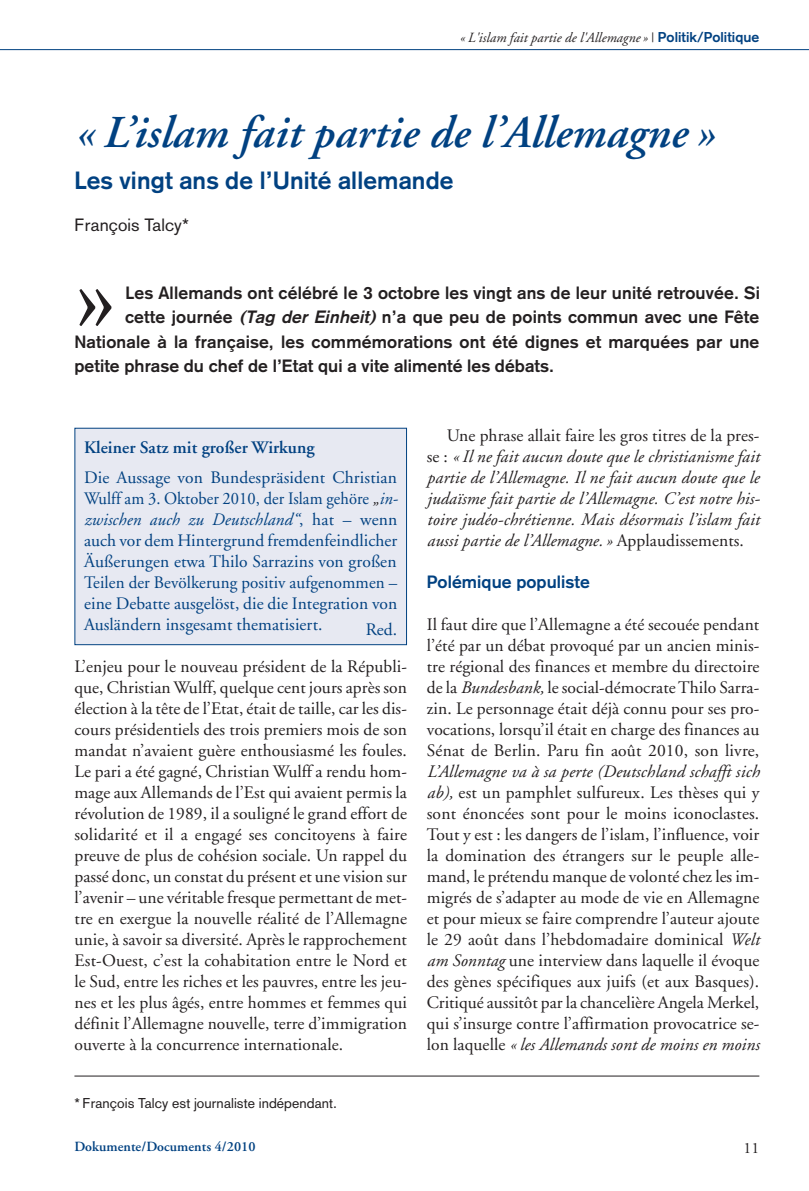
<style>
.page{position:relative;width:809px;height:1191px;background:#fff}
.page>*{position:absolute;margin:0;border:0;box-sizing:border-box;transform-origin:0 0}
.t1{font:111.48px "Adobe Garamond";color:#231f20}
.t2{font:italic 600 45.5px "Adobe Garamond";letter-spacing:.005em;color:#014181}
.t3{font:700 24.5px "Akzidenz Grotesk";letter-spacing:.005em;color:#014181}
.t4{font:17.5px/21px "Adobe Garamond";letter-spacing:.005em;color:#231f20;text-align:justify}
.t5{font:17.5px/21px "Adobe Garamond";letter-spacing:.005em;color:#014181;text-align:justify}
.t6{font:italic 17.5px/21px "Adobe Garamond";letter-spacing:.01em;color:#231f20;text-align:justify}
.t7{font:700 17.5px "Akzidenz Grotesk";letter-spacing:.01em;color:#231f20}
.t8{font:600 17.5px "Adobe Garamond";letter-spacing:.005em;color:#014181}
.t9{font:700 17.5px "Akzidenz Grotesk";letter-spacing:.005em;color:#014181}
.t10{font:17.5px "Akzidenz Grotesk";letter-spacing:.005em;color:#231f20}
.t11{font:15.75px "Adobe Garamond";color:#231f20}
.t12{font:italic 14px "Adobe Garamond";letter-spacing:.005em;color:#231f20}
.t13{font:14px "Akzidenz Grotesk";letter-spacing:.005em;color:#231f20}
.t14{font:600 14px "Adobe Garamond";letter-spacing:.005em;color:#014181}
.s1{font-style:normal}
.s2{font-family:"Akzidenz Grotesk";font-weight:700;font-style:normal;color:#014181}
.s3{font-style:italic}
.s4{font-style:italic;color:#231f20}
</style>
<div class="page">
<hr style="left:0;top:49px;width:809px;height:1px;background:#014181">
<div style="left:75px;top:429px;width:331px;height:215px;background:#e7e9f2"></div>
<div style="left:74px;top:428px;width:333px;height:217px;border:1px solid #014181"></div>
<hr style="left:74px;top:1075px;width:685px;height:1px;background:#231f20">
<p class="t12" style="left:459px;top:32px;width:301px">« L'islam fait partie de l'Allemagne » <span class="s1">|</span> <span class="s2">Politik/Politique</span></p>
<h2 class="t2" style="left:74px;top:114px;width:640px">« L’islam fait partie de l’Allemagne »</h2>
<h3 class="t3" style="left:74px;top:172px;width:380px">Les vingt ans de l’Unité allemande</h3>
<p class="t10" style="left:74px;top:219px;width:116px">François Talcy*</p>
<h1 class="t1" style="left:74px;top:251px;width:44px">»</h1>
<p class="t7" style="left:125px;top:286px;width:636px">Les Allemands ont célébré le 3 octobre les vingt ans de leur unité retrouvée. Si</p>
<p class="t7" style="left:125px;top:311px;width:636px">cette journée <span class="s3">(Tag der Einheit)</span> n’a que peu de points commun avec une Fête</p>
<p class="t7" style="left:74px;top:335px;width:686px">Nationale à la française, les commémorations ont été dignes et marquées par une</p>
<p class="t7" style="left:74px;top:360px;width:481px">petite phrase du chef de l’Etat qui a vite alimenté les débats.</p>
<p class="t8" style="left:84px;top:441px;width:232px">Kleiner Satz mit großer Wirkung</p>
<p class="t5" style="left:84px;top:468px;width:315px">Die Aussage von Bundespräsident Christian Wulff am 3. Oktober 2010, der Islam gehöre <span class="s4">„</span><span class="s3">in&shy;zwischen auch zu Deutschland“</span>, hat – wenn auch vor dem Hintergrund fremdenfeindlicher Äußerungen etwa Thilo Sarrazins von großen Teilen der Bevölkerung positiv aufgenommen – eine Debatte ausgelöst, die die Integration von Ausländern insgesamt thematisiert.</p>
<p class="t5" style="left:366px;top:621px;width:33px">Red.</p>
<p class="t4" style="left:74px;top:657px;width:334px">L’enjeu pour le nouveau président de la Républi&shy;que, Christian Wulff, quelque cent jours après son élection à la tête de l’Etat, était de taille, car les dis&shy;cours présidentiels des trois premiers mois de son mandat n’avaient guère enthousiasmé les foules.<br>Le pari a été gagné, Christian Wulff a rendu hom&shy;mage aux Allemands de l’Est qui avaient permis la révolution de 1989, il a souligné le grand effort de solidarité et il a engagé ses concitoyens à faire preuve de plus de cohésion sociale. Un rappel du passé donc, un constat du présent et une vision sur l’avenir – une véritable fresque permettant de met&shy;tre en exergue la nouvelle réalité de l’Allemagne unie, à savoir sa diversité. Après le rapprochement Est-Ouest, c’est la cohabitation entre le Nord et le Sud, entre les riches et les pauvres, entre les jeu&shy;nes et les plus âgés, entre hommes et femmes qui définit l’Allemagne nouvelle, terre d’immigration ouverte à la concurrence internationale.</p>
<p class="t13" style="left:74px;top:1098px;width:264px">* François Talcy est journaliste indépendant.</p>
<p class="t6" style="left:427px;top:427px;width:335px;text-indent:20px"><span class="s1">Une phrase allait faire les gros titres de la pres&shy;se :</span> « Il ne fait aucun doute que le christianisme fait partie de l’Allemagne. Il ne fait aucun doute que le judaïsme fait partie de l’Allemagne. C’est notre his&shy;toire judéo-chrétienne. Mais désormais l’islam fait aussi partie de l’Allemagne. » <span class="s1">Applaudissements.</span></p>
<p class="t9" style="left:427px;top:576px;width:164px">Polémique populiste</p>
<p class="t4" style="left:427px;top:615px;width:334px">Il faut dire que l’Allemagne a été secouée pendant l’été par un débat provoqué par un ancien minis&shy;tre régional des finances et membre du directoire de la <span class="s3">Bundesbank,</span> le social-démocrateThilo Sarra&shy;zin. Le personnage était déjà connu pour ses pro&shy;vocations, lorsqu’il était en charge des finances au Sénat de Berlin. Paru fin août 2010, son livre,</p>
<p class="t4" style="left:427px;top:762px;width:334px"><span class="s3">L’Allemagne va à sa perte (Deutschland schafft sich ab),</span> est un pamphlet sulfureux. Les thèses qui y sont énoncées sont pour le moins iconoclastes.<br>Tout y est : les dangers de l’islam, l’influence, voir la domination des étrangers sur le peuple alle&shy;mand, le prétendu manque de volonté chez les im&shy;migrés de s’adapter au mode de vie en Allemagne et pour mieux se faire comprendre l’auteur ajoute le 29 août dans l’hebdomadaire dominical <span class="s3">Welt am Sonntag</span> une interview dans laquelle il évoque des gènes spécifiques aux juifs (et aux Basques).<br>Critiqué aussitôt par la chancelière Angela Merkel, qui s’insurge contre l’affirmation provocatrice se&shy;lon laquelle <span class="s3">« les Allemands sont de moins en moins</span></p>
<p class="t14" style="left:74px;top:1140px;width:183px">Dokumente/Documents 4/2010</p>
<p class="t11" style="left:743px;top:1141px;width:17px">11</p>
</div>
